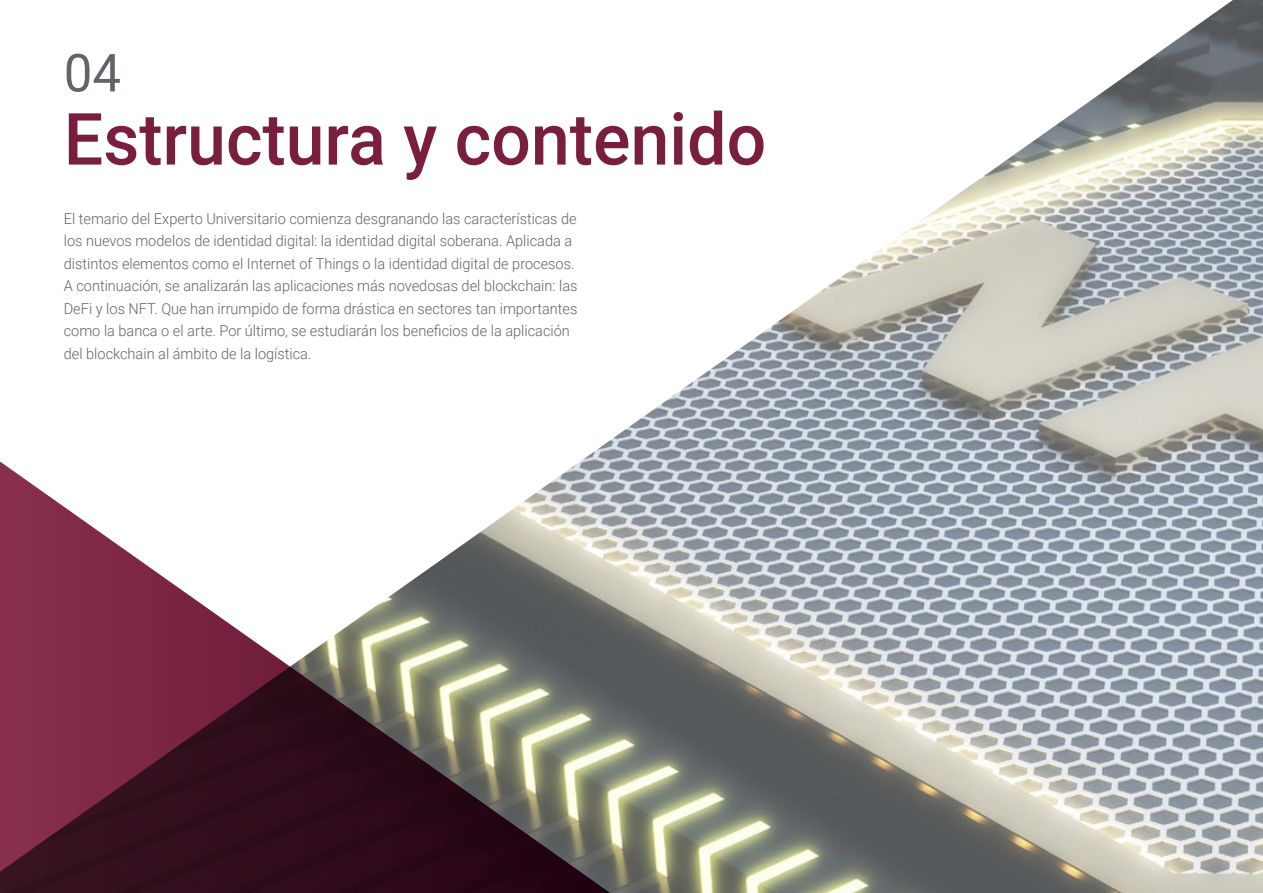
<style>
.page{position:relative;width:1263px;height:893px;background:#fff}
.page>*{position:absolute;margin:0;border:0;box-sizing:border-box;transform-origin:0 0}
.t1{font:500 72px "Roboto";color:#791e3c}
.t2{font:52.5px "Roboto";color:#61646a}
.t3{font:300 15px/22.5px "Roboto";color:#61646a}
</style>
<div class="page">
<img style="left:602px;top:0;width:661px;height:893px">
<svg style="left:0;top:446px;width:640px;height:447px"></svg>
<h2 class="t2" style="left:64px;top:36px;width:59px">04</h2>
<h1 class="t1" style="left:64px;top:89px;width:704px">Estructura y contenido</h1>
<p class="t3" style="left:64px;top:207px;width:515px">El temario del Experto Universitario comienza desgranando las características de los nuevos modelos de identidad digital: la identidad digital soberana. Aplicada a distintos elementos como el Internet of Things o la identidad digital de procesos.<br>A continuación, se analizarán las aplicaciones más novedosas del blockchain: las DeFi y los NFT. Que han irrumpido de forma drástica en sectores tan importantes como la banca o el arte. Por último, se estudiarán los beneficios de la aplicación del blockchain al ámbito de la logística.</p>
</div>
